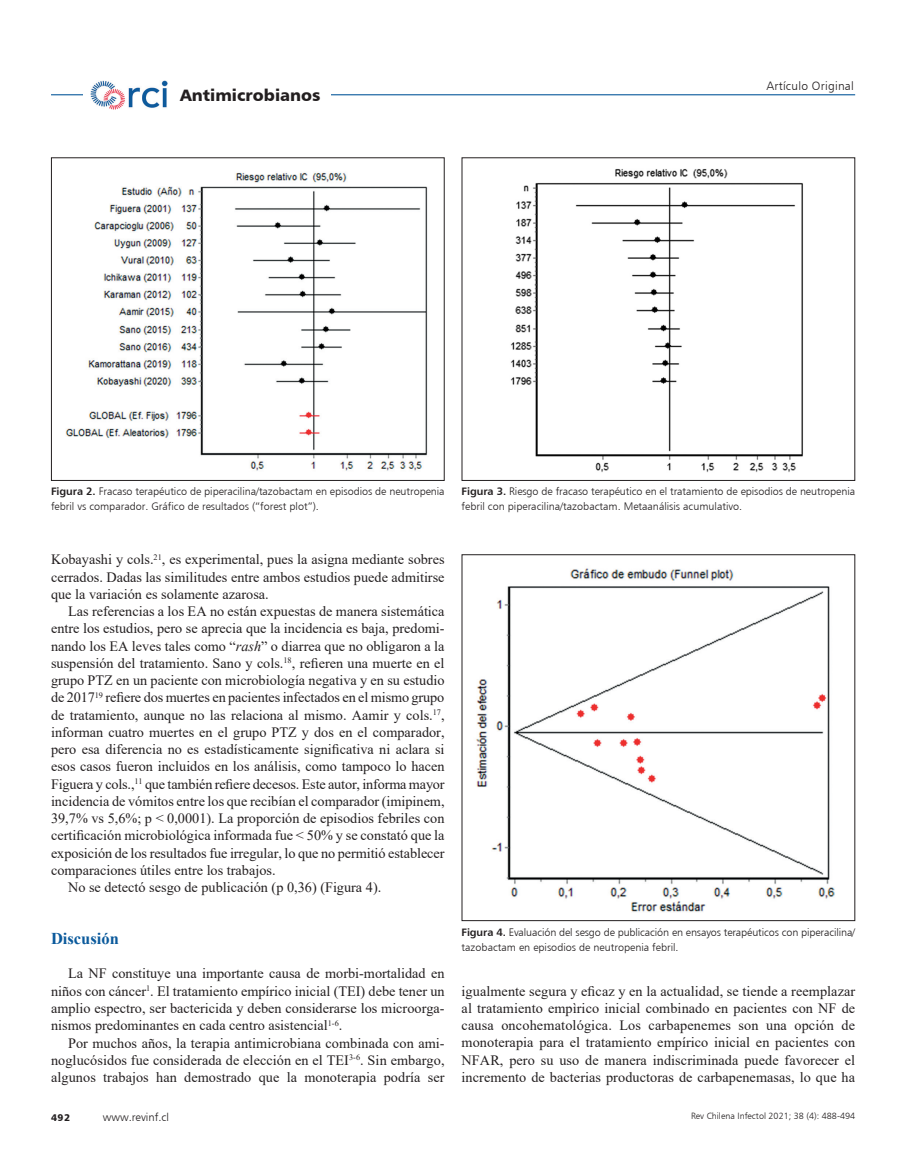
<style>
.page{position:relative;width:919px;height:1170px;background:#fff}
.page>*{position:absolute;margin:0;border:0;box-sizing:border-box;transform-origin:0 0}
.t1{font:16.5px "Humanist 777 BT Black B";color:#231f20}
._4subtitulo{font:700 16.5px "Times New Roman";color:#0b5a9c}
._1texto{font:14.25px/17.2px "Times New Roman";color:#231f20;text-align:justify}
.t2{font:12px "Humanist 777 BT Light B";letter-spacing:.02em;color:#231f20}
.t3{font:11.25px "Humanist 777 BT Light B";color:#231f20}
._6tabla{font:10.8px/15px "Humanist 777 BT Light B";letter-spacing:-.005em;color:#231f20}
.t4{font:9.75px "Humanist 777 BT Black B";color:#231f20}
.t5{font:9px "Humanist 777 BT Light B";color:#231f20}
.s1{font-family:"Humanist 777 BT Bold B"}
.s2{font-style:italic}
</style>
<div class="page">
<hr style="left:51px;top:94px;width:804px;height:1px;background:#0b5a9c">
<div style="left:83px;top:80px;width:92px;height:30px;background:#fff"></div>
<img style="left:90px;top:80px;width:78px;height:30px">
<div style="left:169px;top:80px;width:162px;height:30px;background:#fff"></div>
<img style="left:65px;top:172px;width:363px;height:299px">
<div style="left:51px;top:157px;width:393px;height:324px;border:1px solid #231f20"></div>
<img style="left:510px;top:169px;width:293px;height:303px">
<img style="left:476px;top:568px;width:359px;height:344px">
<p class="t1" style="left:180px;top:85px;width:142px">Antimicrobianos</p>
<p class="t2" style="left:766px;top:79px;width:89px">Artículo Original</p>
<p class="_6tabla" style="left:51px;top:484px;width:395px"><span class="s1">Figura 2.</span> Fracaso terapéutico de piperacilina/tazobactam en episodios de neutropenia febril vs comparador. Gráfico de resultados (“forest plot”).</p>
<p class="_6tabla" style="left:461px;top:484px;width:395px"><span class="s1">Figura 3.</span> Riesgo de fracaso terapéutico en el tratamiento de episodios de neutropenia febril con piperacilina/tazobactam. Metaanálisis acumulativo.</p>
<p class="_1texto" style="left:51px;top:550px;width:395px">Kobayashi y cols.<sup>21</sup>, es experimental, pues la asigna mediante sobres cerrados. Dadas las similitudes entre ambos estudios puede admitirse que la variación es solamente azarosa.</p>
<p class="_1texto" style="left:51px;top:602px;width:395px;text-indent:17px">Las referencias a los EA no están expuestas de manera sistemática entre los estudios, pero se aprecia que la incidencia es baja, predomi&shy;nando los EA leves tales como “<span class="s2">rash</span>” o diarrea que no obligaron a la suspensión del tratamiento. Sano y cols.<sup>18</sup>, refieren una muerte en el grupo PTZ en un paciente con microbiología negativa y en su estudio de 2017<sup>19</sup> refiere dos muertes en pacientes infectados en el mismo grupo de tratamiento, aunque no las relaciona al mismo. Aamir y cols.<sup>17</sup>, informan cuatro muertes en el grupo PTZ y dos en el comparador, pero esa diferencia no es estadísticamente significativa ni aclara si esos casos fueron incluidos en los análisis, como tampoco lo hacen Figuera y cols.,<sup>11</sup> que también refiere decesos. Este autor, informa mayor incidencia de vómitos entre los que recibían el comparador (imipinem, 39,7% vs 5,6%; p &lt; 0,0001). La proporción de episodios febriles con certificación microbiológica informada fue &lt; 50% y se constató que la exposición de los resultados fue irregular, lo que no permitió establecer comparaciones útiles entre los trabajos.</p>
<p class="_1texto" style="left:68px;top:878px;width:315px">No se detectó sesgo de publicación (p 0,36) (Figura 4).</p>
<p class="_4subtitulo" style="left:51px;top:926px;width:69px">Discusión</p>
<p class="_1texto" style="left:51px;top:964px;width:395px;text-indent:17px">La NF constituye una importante causa de morbi-mortalidad en niños con cáncer<sup>1</sup>. El tratamiento empírico inicial (TEI) debe tener un amplio espectro, ser bactericida y deben considerarse los microorga&shy;nismos predominantes en cada centro asistencial<sup>1-6</sup>.</p>
<p class="_1texto" style="left:51px;top:1033px;width:395px;text-indent:17px">Por muchos años, la terapia antimicrobiana combinada con ami&shy;noglucósidos fue considerada de elección en el TEI<sup>3-6</sup>. Sin embargo, algunos trabajos han demostrado que la monoterapia podría ser</p>
<p class="t4" style="left:51px;top:1111px;width:20px">492</p>
<p class="t3" style="left:103px;top:1110px;width:68px">www.revinf.cl</p>
<p class="_6tabla" style="left:461px;top:924px;width:395px"><span class="s1">Figura 4.</span> Evaluación del sesgo de publicación en ensayos terapéuticos con piperacilina/ tazobactam en episodios de neutropenia febril.</p>
<p class="_1texto" style="left:461px;top:981px;width:395px">igualmente segura y eficaz y en la actualidad, se tiende a reemplazar al tratamiento empìrico inicial combinado en pacientes con NF de causa oncohematológica. Los carbapenemes son una opción de monoterapia para el tratamiento empírico inicial en pacientes con NFAR, pero su uso de manera indiscriminada puede favorecer el incremento de bacterias productoras de carbapenemasas, lo que ha</p>
<p class="t5" style="left:691px;top:1110px;width:166px">Rev Chilena Infectol 2021; 38 (4): 488-494</p>
</div>
